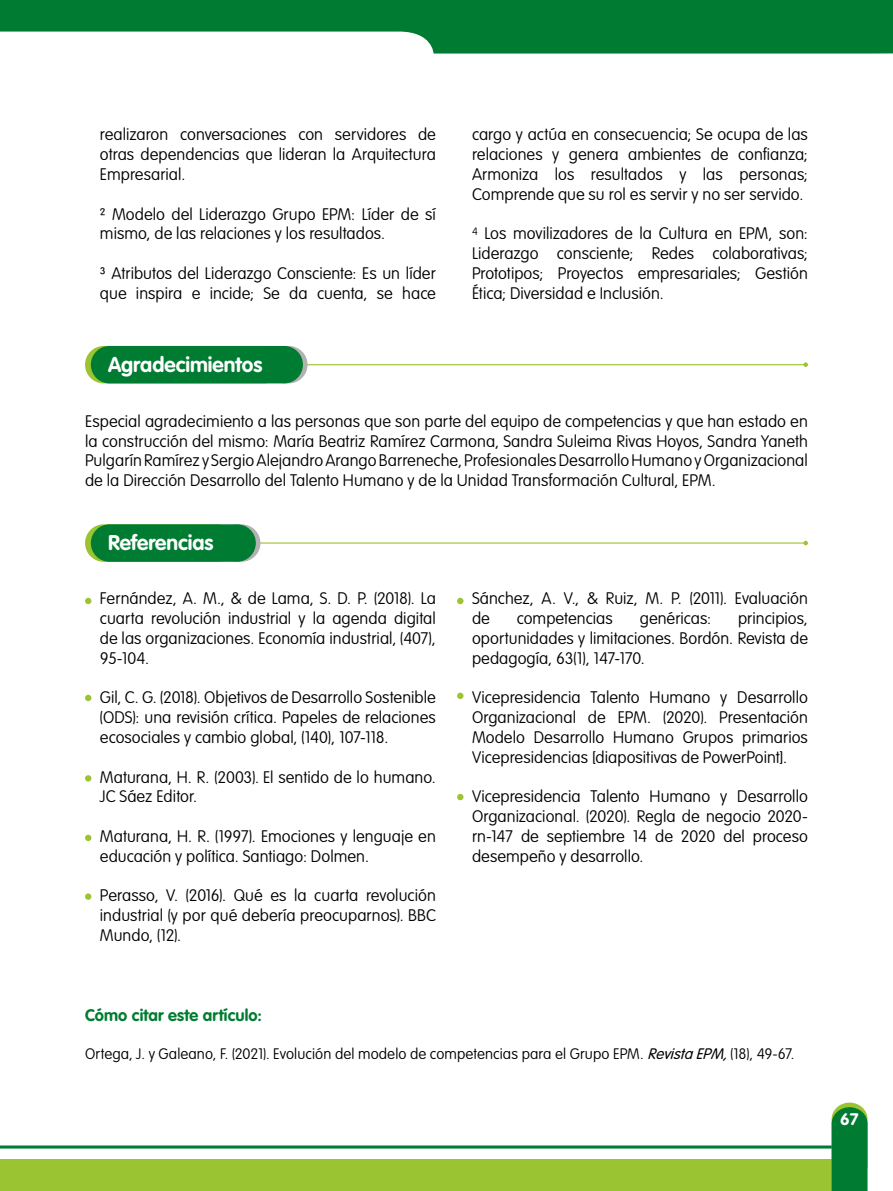
<style>
.page{position:relative;width:893px;height:1191px;background:#fff}
.page>*{position:absolute;margin:0;border:0;box-sizing:border-box;transform-origin:0 0}
.t1{font:700 21px "VAG Rounded Std";color:#fff}
.t2{font:100 16.5px/19.8px "VAG Rounded Std";color:#000;text-align:justify}
.t3{font:700 16.5px "VAG Rounded Std";letter-spacing:.01em;color:#007c32}
.t4{font:700 16.5px "VAG Rounded Std";color:#fff}
.t5{font:100 15px "VAG Rounded Std";letter-spacing:.005em;color:#000}
.s1{font-family:"VAG Rounded";font-weight:300;font-style:italic}
</style>
<div class="page">
<hr style="left:0;top:1145px;width:849px;height:3px;background:#007d39">
<hr style="left:0;top:1146px;width:850px;height:1px;background:#007c32">
<div style="left:0;top:1159px;width:851px;height:32px;background:#9ac431"></div>
<svg style="left:832px;top:1102px;width:35px;height:89px;background:#13853a"></svg>
<svg style="left:0;top:0;width:893px;height:54px;fill:#007c32"></svg>
<hr style="left:252px;top:542px;width:554px;height:1px;background:#9ac431">
<svg style="left:803px;top:541px;width:5px;height:4px"></svg>
<hr style="left:299px;top:364px;width:507px;height:1px;background:#9ac431">
<svg style="left:803px;top:362px;width:5px;height:5px"></svg>
<div style="left:219px;top:524px;width:41px;height:38px;background:#b3b2b2;border-radius:19px"></div>
<svg style="left:266px;top:346px;width:42px;height:37px"></svg>
<svg style="left:85px;top:524px;width:20px;height:38px"></svg>
<svg style="left:85px;top:346px;width:20px;height:37px"></svg>
<div style="left:91px;top:524px;width:165px;height:38px;background:#007c32;border-radius:19px"></div>
<div style="left:91px;top:346px;width:212px;height:37px;background:#007c32;border-radius:19px"></div>
<svg style="left:85px;top:598px;width:6px;height:6px"></svg>
<svg style="left:457px;top:598px;width:6px;height:6px"></svg>
<div style="left:457px;top:692px;width:6px;height:7px;background:#9ac431;border-radius:50%"></div>
<svg style="left:457px;top:794px;width:6px;height:6px"></svg>
<svg style="left:85px;top:695px;width:6px;height:6px"></svg>
<svg style="left:85px;top:775px;width:6px;height:6px"></svg>
<div style="left:85px;top:834px;width:6px;height:7px;background:#9ac431;border-radius:50%"></div>
<svg style="left:85px;top:893px;width:6px;height:6px"></svg>
<p class="t2" style="left:100px;top:125px;width:337px">realizaron conversaciones con servidores de otras dependencias que lideran la Arquitectura Empresarial.</p>
<p class="t2" style="left:100px;top:204px;width:337px">² Modelo del Liderazgo Grupo EPM: Líder de sí mismo, de las relaciones y los resultados.</p>
<p class="t2" style="left:100px;top:264px;width:337px">³ Atributos del Liderazgo Consciente: Es un líder que inspira e incide; Se da cuenta, se hace</p>
<p class="t1" style="left:108px;top:352px;width:156px">Agradecimientos</p>
<p class="t2" style="left:472px;top:125px;width:337px">cargo y actúa en consecuencia; Se ocupa de las relaciones y genera ambientes de confianza; Armoniza los resultados y las personas; Comprende que su rol es servir y no ser servido.</p>
<p class="t2" style="left:472px;top:224px;width:337px"><sup>4</sup> Los movilizadores de la Cultura en EPM, son:<br>Liderazgo consciente; Redes colaborativas; Prototipos; Proyectos empresariales; Gestión Ética; Diversidad e Inclusión.</p>
<p class="t2" style="left:85px;top:411px;width:724px">Especial agradecimiento a las personas que son parte del equipo de competencias y que han estado en la construcción del mismo: María Beatriz Ramírez Carmona, Sandra Suleima Rivas Hoyos, Sandra Yaneth Pulgarín Ramírez y Sergio Alejandro Arango Barreneche, Profesionales Desarrollo Humano y Organizacional de la Dirección Desarrollo del Talento Humano y de la Unidad Transformación Cultural, EPM.</p>
<p class="t1" style="left:108px;top:530px;width:107px">Referencias</p>
<p class="t2" style="left:100px;top:589px;width:337px">Fernández, A. M., &amp; de Lama, S. D. P. (2018). La cuarta revolución industrial y la agenda digital de las organizaciones. Economía industrial, (407), 95-104.</p>
<p class="t2" style="left:100px;top:688px;width:337px">Gil, C. G. (2018). Objetivos de Desarrollo Sostenible (ODS): una revisión crítica. Papeles de relaciones ecosociales y cambio global, (140), 107-118.</p>
<p class="t2" style="left:100px;top:767px;width:337px">Maturana, H. R. (2003). El sentido de lo humano.<br>JC Sáez Editor.</p>
<p class="t2" style="left:100px;top:827px;width:337px">Maturana, H. R. (1997). Emociones y lenguaje en educación y política. Santiago: Dolmen.</p>
<p class="t2" style="left:100px;top:886px;width:337px">Perasso, V. (2016). Qué es la cuarta revolución industrial (y por qué debería preocuparnos). BBC Mundo, (12).</p>
<p class="t2" style="left:472px;top:589px;width:337px">Sánchez, A. V., &amp; Ruiz, M. P. (2011). Evaluación de</p>
<p class="t2" style="left:517px;top:609px;width:98px">competencias</p>
<p class="t2" style="left:640px;top:609px;width:73px">genéricas:</p>
<p class="t2" style="left:472px;top:609px;width:337px;text-indent:266px">principios, oportunidades y limitaciones. Bordón. Revista de pedagogía, 63(1), 147-170.</p>
<p class="t2" style="left:472px;top:688px;width:337px">Vicepresidencia Talento Humano y Desarrollo Organizacional de EPM. (2020). Presentación Modelo Desarrollo Humano Grupos primarios Vicepresidencias [diapositivas de PowerPoint].</p>
<p class="t2" style="left:472px;top:787px;width:337px">Vicepresidencia Talento Humano y Desarrollo Organizacional. (2020). Regla de negocio 2020- rn-147 de septiembre 14 de 2020 del proceso desempeño y desarrollo.</p>
<p class="t3" style="left:85px;top:1005px;width:178px">Cómo citar este artículo:</p>
<p class="t5" style="left:85px;top:1044px;width:711px">Ortega, J. y Galeano, F. (2021). Evolución del modelo de competencias para el Grupo EPM. <span class="s1">Revista EPM,</span> (18), 49-67.</p>
<p class="t4" style="left:840px;top:1110px;width:20px">67</p>
</div>
